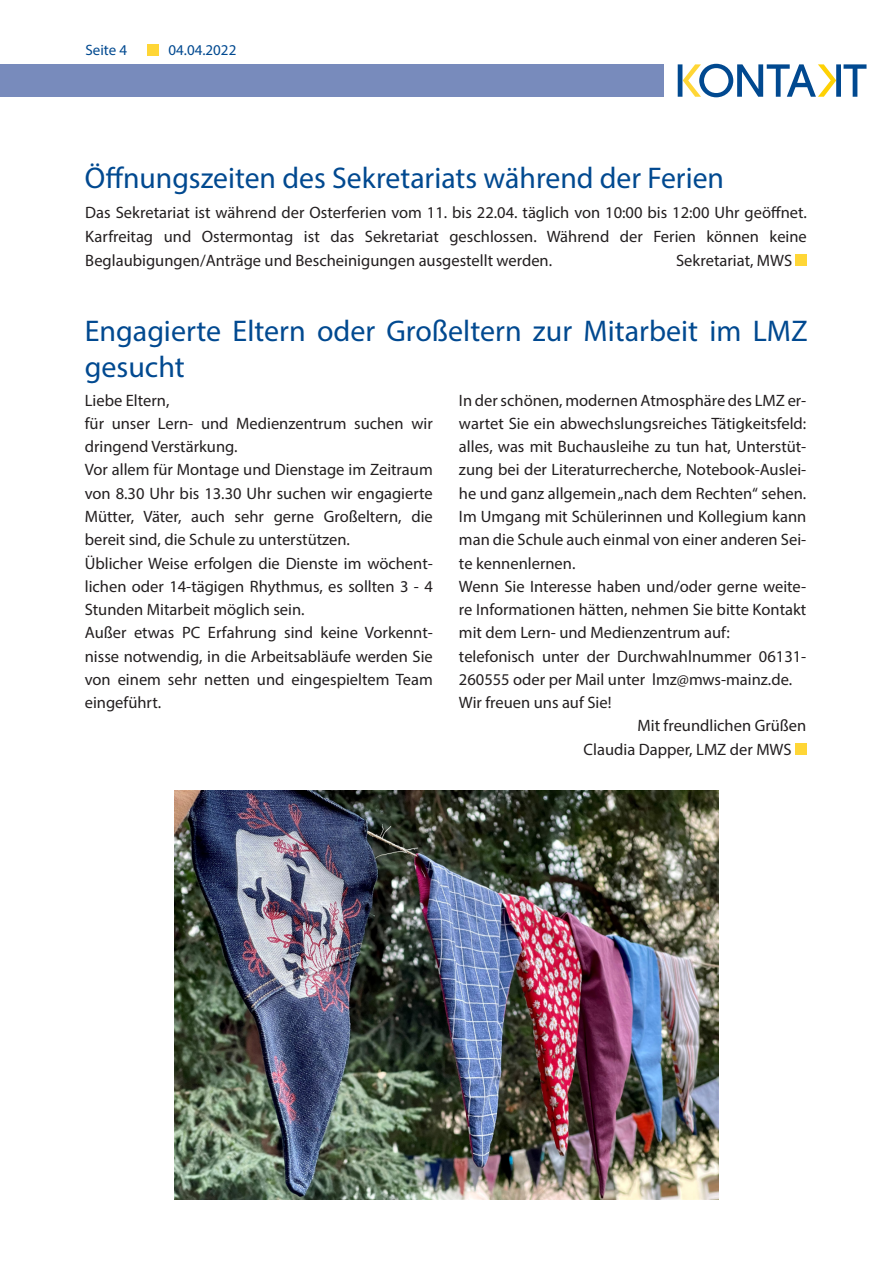
<style>
.page{position:relative;width:893px;height:1263px;background:#fff}
.page>*{position:absolute;margin:0;border:0;box-sizing:border-box;transform-origin:0 0}
.t1{font:30px/36px "Myriad Pro";color:#014990}
.t2{font:16.5px/23.2px "Myriad Pro";color:#231f20;text-align:justify}
.t3{font:15px "Myriad Pro";color:#014990}
</style>
<div class="page">
<svg style="left:678px;top:64px;width:188px;height:33px"></svg>
<div style="left:0;top:64px;width:663px;height:33px;background:#788bbc"></div>
<div style="left:148px;top:44px;width:11px;height:11px;background:#ffd636"></div>
<div style="left:795px;top:743px;width:11px;height:11px;background:#ffd636"></div>
<div style="left:796px;top:254px;width:11px;height:12px;background:#ffd636"></div>
<img style="left:174px;top:791px;width:545px;height:408px">
<p class="t3" style="left:85px;top:41px;width:43px">Seite 4</p>
<p class="t3" style="left:169px;top:41px;width:69px">04.04.2022</p>
<p class="t1" style="left:85px;top:160px;width:641px">Öffnungszeiten des Sekretariats während der Ferien</p>
<p class="t2" style="left:85px;top:200px;width:723px;line-height:24px">Das Sekretariat ist während der Osterferien vom 11. bis 22.04. täglich von 10:00 bis 12:00 Uhr geöffnet.<br>Karfreitag und Ostermontag ist das Sekretariat geschlossen. Während der Ferien können keine Beglaubigungen/Anträge und Bescheinigungen ausgestellt werden.</p>
<p class="t2" style="left:676px;top:248px;width:118px">Sekretariat, MWS</p>
<p class="t1" style="left:85px;top:313px;width:724px">Engagierte Eltern oder Großeltern zur Mitarbeit im LMZ gesucht</p>
<p class="t2" style="left:85px;top:388px;width:86px">Liebe Eltern,</p>
<p class="t2" style="left:85px;top:412px;width:349px">für unser Lern- und Medienzentrum suchen wir dringend Verstärkung.</p>
<p class="t2" style="left:85px;top:458px;width:350px">Vor allem für Montage und Dienstage im Zeitraum von 8.30 Uhr bis 13.30 Uhr suchen wir engagierte Mütter, Väter, auch sehr gerne Großeltern, die bereit sind, die Schule zu unterstützen.</p>
<p class="t2" style="left:85px;top:551px;width:350px">Üblicher Weise erfolgen die Dienste im wöchent&shy;lichen oder 14-tägigen Rhythmus, es sollten 3 - 4<br>Stunden Mitarbeit möglich sein.</p>
<p class="t2" style="left:85px;top:621px;width:350px">Außer etwas PC Erfahrung sind keine Vorkennt&shy;nisse notwendig, in die Arbeitsabläufe werden Sie von einem sehr netten und eingespieltem Team eingeführt.</p>
<p class="t2" style="left:459px;top:388px;width:349px">In der schönen, modernen Atmosphäre des LMZ er&shy;wartet Sie ein abwechslungsreiches Tätigkeitsfeld: alles, was mit Buchausleihe zu tun hat, Unterstüt&shy;zung bei der Literaturrecherche, Notebook-Auslei&shy;he und ganz allgemein „nach dem Rechten“ sehen.<br>Im Umgang mit Schülerinnen und Kollegium kann man die Schule auch einmal von einer anderen Sei&shy;te kennenlernen.</p>
<p class="t2" style="left:459px;top:574px;width:349px">Wenn Sie Interesse haben und/oder gerne weite&shy;re Informationen hätten, nehmen Sie bitte Kontakt mit dem Lern- und Medienzentrum auf:</p>
<p class="t2" style="left:459px;top:644px;width:349px">telefonisch unter der Durchwahlnummer 06131-<br>260555 oder per Mail unter lmz@mws-mainz.de.</p>
<p class="t2" style="left:459px;top:691px;width:154px">Wir freuen uns auf Sie!</p>
<p class="t2" style="left:637px;top:714px;width:170px">Mit freundlichen Grüßen</p>
<p class="t2" style="left:584px;top:737px;width:210px">Claudia Dapper, LMZ der MWS</p>
</div>
